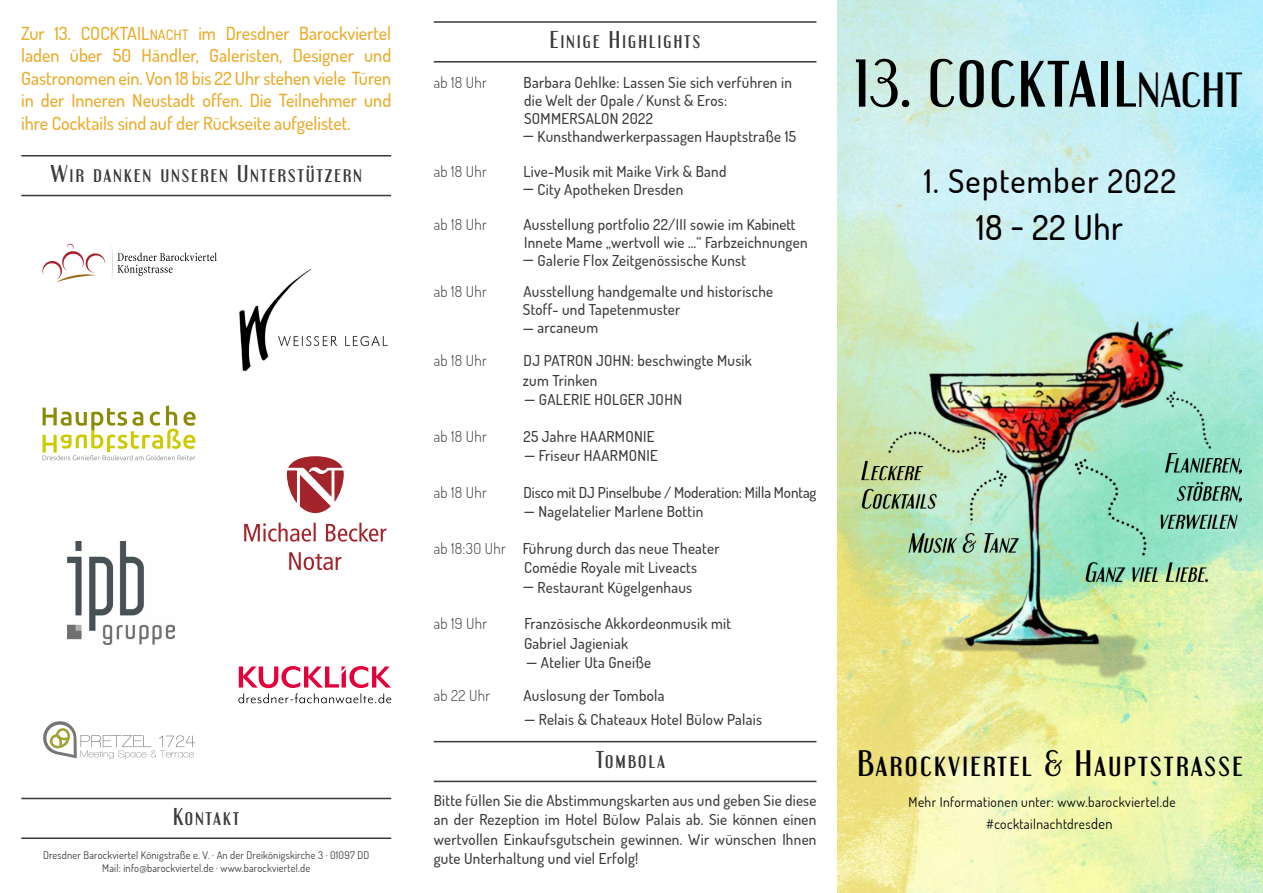
<style>
.page{position:relative;width:1263px;height:893px;background:#fff}
.page>*{position:absolute;margin:0;border:0;box-sizing:border-box;transform-origin:0 0}
.t1{font:74.25px "Engebrechtre Rg";letter-spacing:.01em;color:#000}
.t2{font:500 34.2px "Dosis";letter-spacing:.015em;color:#000}
.t3{font:500 32.4px "Dosis";letter-spacing:.04em;color:#000}
.t4{font:31.65px "Engebrechtre Rg";letter-spacing:.06em;color:#000}
.t5{font:21px "Engebrechtre Rg";letter-spacing:.08em;color:#3a3a39}
.t6{font:500 18px/22.5px "Dosis";color:#e9ab29;text-align:justify}
.t7{font:500 15px/19.5px "Dosis";letter-spacing:.02em;color:#3a3a39}
.t8{font:300 15px "Dosis";letter-spacing:.02em;color:#3a3a39}
.t9{font:500 15px "Dosis";letter-spacing:-.005em;color:#3a3a39}
.t10{font:13.5px "Dosis";letter-spacing:.03em;color:#000}
.t11{font:10.5px/12.6px "Dosis";letter-spacing:.02em;color:#3a3a39;text-align:center}
.s1{font-size:14.25px}
.s2{font-weight:300}
.s3{font-size:57.3px}
.s4{font-size:42.45px}
.s5{font-size:14.4px}
</style>
<div class="page">
<img style="left:838px;top:0;width:425px;height:893px">
<hr style="left:434px;top:21px;width:382px;height:2px;background:#3a3a39">
<hr style="left:434px;top:61px;width:382px;height:2px;background:#3a3a39">
<hr style="left:434px;top:741px;width:382px;height:1px;background:#3a3a39">
<hr style="left:434px;top:781px;width:382px;height:1px;background:#3a3a39">
<hr style="left:21px;top:155px;width:370px;height:1px;background:#3a3a39">
<hr style="left:21px;top:195px;width:370px;height:1px;background:#3a3a39">
<hr style="left:21px;top:798px;width:370px;height:1px;background:#3a3a39">
<hr style="left:21px;top:837px;width:370px;height:2px;background:#3a3a39">
<svg style="left:244px;top:456px;width:142px;height:114px"></svg>
<svg style="left:43px;top:405px;width:153px;height:55px"></svg>
<svg style="left:42px;top:243px;width:63px;height:39px"></svg>
<svg style="left:112px;top:248px;width:105px;height:30px"></svg>
<img style="left:68px;top:542px;width:106px;height:103px">
<img style="left:239px;top:269px;width:149px;height:102px">
<svg style="left:43px;top:721px;width:152px;height:38px"></svg>
<img style="left:861px;top:321px;width:381px;height:358px">
<svg style="left:238px;top:666px;width:153px;height:37px"></svg>
<p class="t6" style="left:21px;top:21px;width:371px">Zur 13. COCKTAIL<span class="s1">NACHT</span> im Dresdner Barockviertel laden über 50 Händler, Galeristen, Designer und Gastronomen ein. Von 18 bis 22 Uhr stehen viele Türen in der Inneren Neustadt offen. Die Teilnehmer und ihre Cocktails sind auf der Rückseite aufgelistet.</p>
<h3 class="t5" style="left:50px;top:161px;width:313px">Wir danken unseren Unterstützern</h3>
<h3 class="t5" style="left:173px;top:803px;width:68px">Kontakt</h3>
<p class="t11" style="left:43px;top:848px;width:328px">Dresdner Barockviertel Königstraße e. V. · An der Dreikönigskirche 3 · 01097 DD<br>Mail: info@barockviertel.de · www.barockviertel.de</p>
<h3 class="t5" style="left:550px;top:27px;width:152px">Einige Highlights</h3>
<p class="t8" style="left:434px;top:72px;width:55px">ab 18 Uhr</p>
<p class="t7" style="left:523px;top:72px;width:270px;line-height:18px">Barbara Oehlke: Lassen Sie sich verführen in die Welt der Opale / Kunst &amp; Eros:<br>SOMMERSALON 2022</p>
<p class="t7" style="left:523px;top:126px;width:275px">— Kunsthandwerkerpassagen Hauptstraße 15</p>
<p class="t8" style="left:434px;top:161px;width:55px">ab 18 Uhr</p>
<p class="t7" style="left:523px;top:161px;width:204px">Live-Musik mit Maike Virk &amp; Band</p>
<p class="t7" style="left:523px;top:179px;width:162px">— City Apotheken Dresden</p>
<p class="t8" style="left:434px;top:214px;width:55px">ab 18 Uhr</p>
<p class="t7" style="left:523px;top:214px;width:285px;line-height:18px">Ausstellung portfolio 22/III sowie im Kabinett<br>Innete Mame „wertvoll wie …“ Farbzeichnungen</p>
<p class="t7" style="left:523px;top:250px;width:225px">— Galerie Flox Zeitgenössische Kunst</p>
<p class="t8" style="left:434px;top:281px;width:55px">ab 18 Uhr</p>
<p class="t7" style="left:523px;top:282px;width:252px;line-height:18px">Ausstellung handgemalte und historische<br>Stoff- und Tapetenmuster</p>
<p class="t7" style="left:523px;top:317px;width:77px">— arcaneum</p>
<p class="t8" style="left:434px;top:350px;width:55px">ab 18 Uhr</p>
<p class="t7" style="left:523px;top:350px;width:231px">DJ PATRON JOHN: beschwingte Musik zum Trinken</p>
<p class="t7" style="left:524px;top:389px;width:160px">— GALERIE HOLGER JOHN</p>
<p class="t8" style="left:434px;top:426px;width:55px">ab 18 Uhr</p>
<p class="t7" style="left:523px;top:426px;width:132px">25 Jahre HAARMONIE</p>
<p class="t7" style="left:524px;top:445px;width:135px">— Friseur HAARMONIE</p>
<p class="t8" style="left:434px;top:482px;width:55px">ab 18 Uhr</p>
<p class="t9" style="left:523px;top:482px;width:294px">Disco mit DJ Pinselbube / Moderation: Milla Montag</p>
<p class="t7" style="left:524px;top:501px;width:181px">— Nagelatelier Marlene Bottin</p>
<p class="t7" style="left:524px;top:538px;width:197px;text-indent:-90px"><span class="s2">ab 18:30 Uhr</span> Führung durch das neue Theater<br>Comédie Royale mit Liveacts</p>
<p class="t7" style="left:523px;top:577px;width:171px">— Restaurant Kügelgenhaus</p>
<p class="t8" style="left:434px;top:613px;width:55px">ab 19 Uhr</p>
<p class="t7" style="left:524px;top:613px;width:208px">Französische Akkordeonmusik mit<br>Gabriel Jagieniak</p>
<p class="t7" style="left:526px;top:652px;width:126px">— Atelier Uta Gneiße</p>
<p class="t8" style="left:434px;top:685px;width:58px">ab 22 Uhr</p>
<p class="t7" style="left:523px;top:685px;width:142px">Auslosung der Tombola</p>
<p class="t7" style="left:524px;top:709px;width:239px">— Relais &amp; Chateaux Hotel Bülow Palais</p>
<h3 class="t5" style="left:596px;top:747px;width:71px">Tombola</h3>
<p class="t7" style="left:434px;top:790px;width:384px;text-align:justify">Bitte füllen Sie die Abstimmungskarten aus und geben Sie diese an der Rezeption im Hotel Bülow Palais ab. Sie können einen wertvollen Einkaufsgutschein gewinnen. Wir wünschen Ihnen gute Unterhaltung und viel Erfolg!</p>
<h1 class="t1" style="left:854px;top:31px;width:390px"><span class="s3">13. C</span>ocktail<span class="s4">NACHT</span></h1>
<h3 class="t3" style="left:924px;top:159px;width:254px">1. September 2022</h3>
<h2 class="t2" style="left:976px;top:204px;width:148px">18 - 22 Uhr</h2>
<h3 class="t4" style="left:857px;top:744px;width:387px">Barockviertel &amp; Hauptstrasse</h3>
<p class="t10" style="left:909px;top:793px;width:269px">Mehr Informationen unter: www.barockviertel.de</p>
<p class="t10" style="left:986px;top:814px;width:128px">#cocktailnachtdres<span class="s5">den</span></p>
</div>
